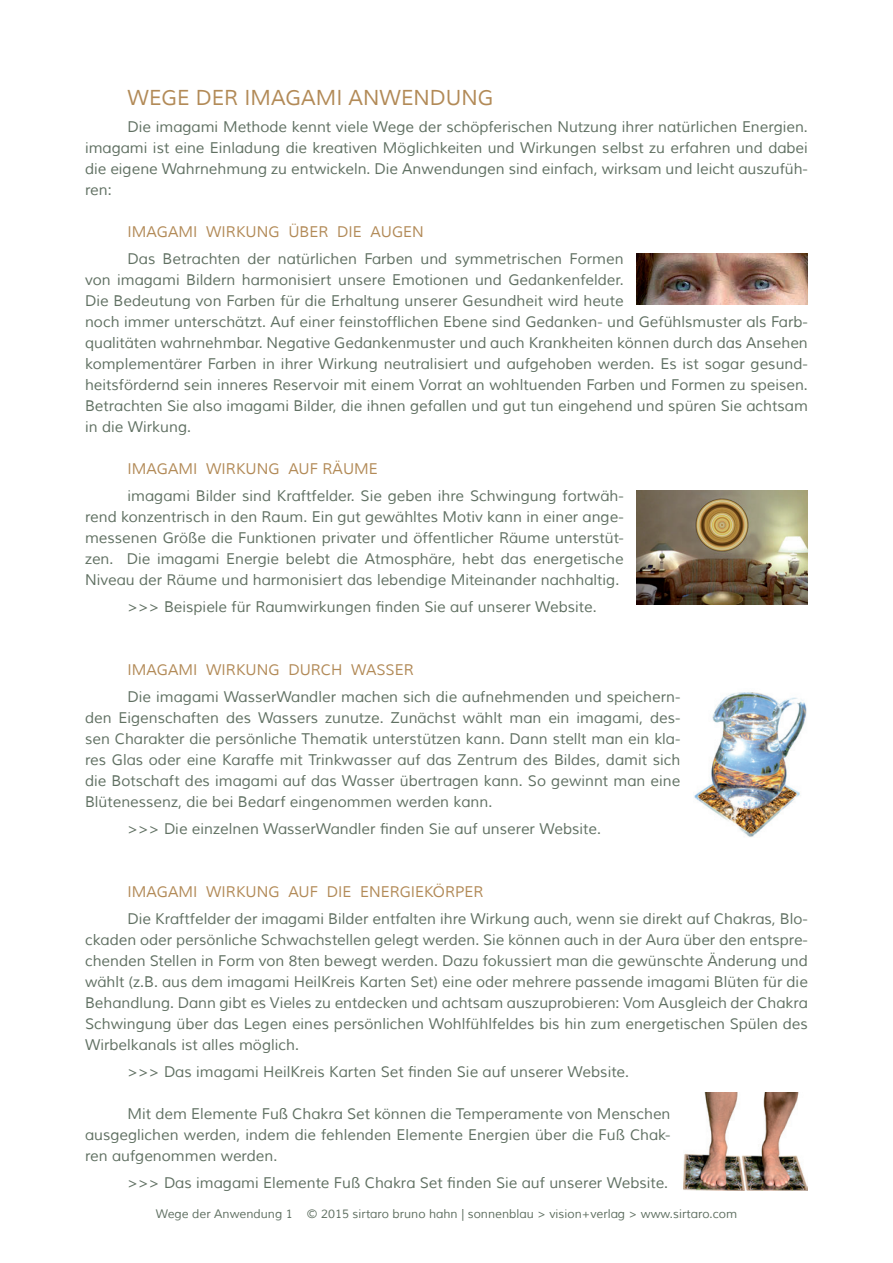
<style>
.page{position:relative;width:893px;height:1263px;background:#fff}
.page>*{position:absolute;margin:0;border:0;box-sizing:border-box;transform-origin:0 0}
.t1{font:21px "Muli";color:#b28a57}
.t2{font:15px/21px "Muli";color:#607062;text-align:justify}
.t3{font:15px "Muli";color:#b28a57}
.t4{font:12px "Muli";color:#607062}
</style>
<div class="page">
<img style="left:636px;top:253px;width:172px;height:52px">
<img style="left:636px;top:490px;width:172px;height:114px">
<img style="left:694px;top:692px;width:113px;height:145px">
<img style="left:683px;top:1092px;width:125px;height:99px">
<h1 class="t1" style="left:128px;top:85px;width:367px">WEGE DER IMAGAMI ANWENDUNG</h1>
<p class="t2" style="left:85px;top:117px;width:724px;text-indent:43px">Die imagami Methode kennt viele Wege der schöpferischen Nutzung ihrer natürlichen Energien. imagami ist eine Einladung die kreativen Möglichkeiten und Wirkungen selbst zu erfahren und dabei die eigene Wahrnehmung zu entwickeln. Die Anwendungen sind einfach, wirksam und leicht auszufüh&shy;ren:</p>
<p class="t3" style="left:128px;top:223px;width:298px">IMAGAMI WIRKUNG ÜBER DIE AUGEN</p>
<p class="t2" style="left:85px;top:249px;width:724px;text-align:left;text-indent:43px">Das Betrachten der natürlichen Farben und symmetrischen Formen<br>von imagami Bildern harmonisiert unsere Emotionen und Gedankenfelder.<br>Die Bedeutung von Farben für die Erhaltung unserer Gesundheit wird heute<br>noch immer unterschätzt. Auf einer feinstofflichen Ebene sind Gedanken- und Gefühlsmuster als Farb&shy;qualitäten wahrnehmbar. Negative Gedankenmuster und auch Krankheiten können durch das Ansehen komplementärer Farben in ihrer Wirkung neutralisiert und aufgehoben werden. Es ist sogar gesund&shy;heitsfördernd sein inneres Reservoir mit einem Vorrat an wohltuenden Farben und Formen zu speisen.<br>Betrachten Sie also imagami Bilder, die ihnen gefallen und gut tun eingehend und spüren Sie achtsam in die Wirkung.</p>
<p class="t3" style="left:128px;top:460px;width:252px">IMAGAMI WIRKUNG AUF RÄUME</p>
<p class="t2" style="left:85px;top:486px;width:540px;text-indent:43px">imagami Bilder sind Kraftfelder. Sie geben ihre Schwingung fortwäh&shy;rend konzentrisch in den Raum. Ein gut gewähltes Motiv kann in einer ange&shy;messenen Größe die Funktionen privater und öffentlicher Räume unterstüt&shy;zen. Die imagami Energie belebt die Atmosphäre, hebt das energetische Niveau der Räume und harmonisiert das lebendige Miteinander nachhaltig.</p>
<p class="t2" style="left:128px;top:597px;width:471px">&gt;&gt;&gt; Beispiele für Raumwirkungen finden Sie auf unserer Website.</p>
<p class="t3" style="left:128px;top:661px;width:288px">IMAGAMI WIRKUNG DURCH WASSER</p>
<p class="t2" style="left:85px;top:687px;width:597px;text-indent:43px">Die imagami WasserWandler machen sich die aufnehmenden und speichern&shy;den Eigenschaften des Wassers zunutze. Zunächst wählt man ein imagami, des&shy;sen Charakter die persönliche Thematik unterstützen kann. Dann stellt man ein kla&shy;res Glas oder eine Karaffe mit Trinkwasser auf das Zentrum des Bildes, damit sich die Botschaft des imagami auf das Wasser übertragen kann. So gewinnt man eine Blütenessenz, die bei Bedarf eingenommen werden kann.</p>
<p class="t2" style="left:128px;top:819px;width:475px">&gt;&gt;&gt; Die einzelnen WasserWandler finden Sie auf unserer Website.</p>
<p class="t3" style="left:128px;top:883px;width:357px">IMAGAMI WIRKUNG AUF DIE ENERGIEKÖRPER</p>
<p class="t2" style="left:85px;top:909px;width:724px;text-indent:43px">Die Kraftfelder der imagami Bilder entfalten ihre Wirkung auch, wenn sie direkt auf Chakras, Blo&shy;ckaden oder persönliche Schwachstellen gelegt werden. Sie können auch in der Aura über den entspre&shy;chenden Stellen in Form von 8ten bewegt werden. Dazu fokussiert man die gewünschte Änderung und wählt (z.B. aus dem imagami HeilKreis Karten Set) eine oder mehrere passende imagami Blüten für die Behandlung. Dann gibt es Vieles zu entdecken und achtsam auszuprobieren: Vom Ausgleich der Chakra Schwingung über das Legen eines persönlichen Wohlfühlfeldes bis hin zum energetischen Spülen des Wirbelkanals ist alles möglich.</p>
<p class="t2" style="left:128px;top:1062px;width:503px">&gt;&gt;&gt; Das imagami HeilKreis Karten Set finden Sie auf unserer Website.</p>
<p class="t2" style="left:85px;top:1104px;width:587px;text-indent:43px">Mit dem Elemente Fuß Chakra Set können die Temperamente von Menschen ausgeglichen werden, indem die fehlenden Elemente Energien über die Fuß Chak&shy;ren aufgenommen werden.</p>
<p class="t2" style="left:128px;top:1173px;width:542px">&gt;&gt;&gt; Das imagami Elemente Fuß Chakra Set finden Sie auf unserer Website.</p>
<p class="t4" style="left:156px;top:1206px;width:583px">Wege der Anwendung 1 © 2015 sirtaro bruno hahn | sonnenblau &gt; vision+verlag &gt; www.sirtaro.com</p>
</div>
